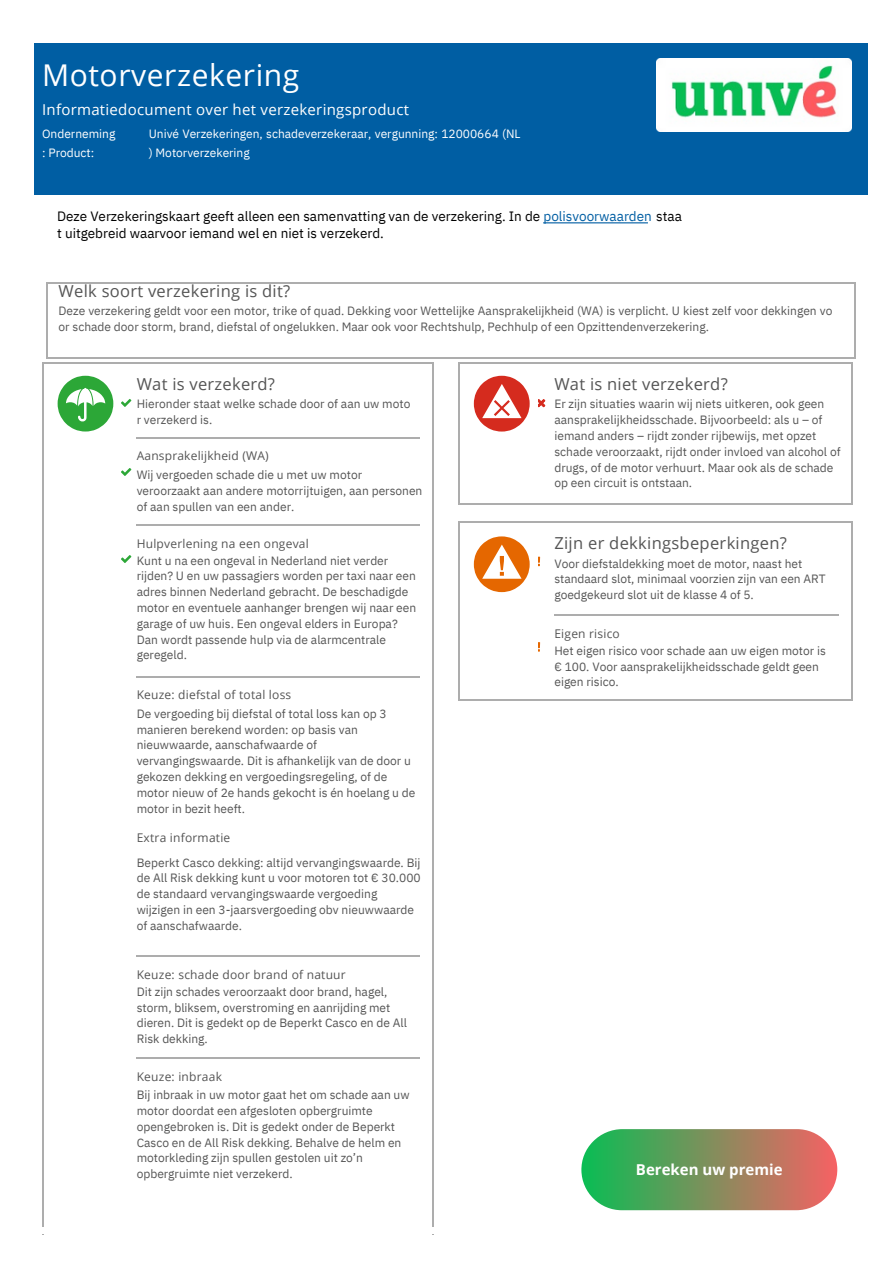
<style>
.page{position:relative;width:894px;height:1264px;background:#fff}
.page>*{position:absolute;margin:0;border:0;box-sizing:border-box;transform-origin:0 0}
.t1{font:30px "Open Sans";letter-spacing:.02em;color:#fff}
.t2{font:16.5px "Open Sans";letter-spacing:.015em;color:#555}
.t3{font:15px "Open Sans";letter-spacing:.02em;color:#fff}
.t4{font:700 15px "Open Sans";color:#fff}
.t5{font:13.5px/17px "IBM Plex Sans";color:#000}
.t6{font:12px/15.8px "IBM Plex Sans";color:#555}
.t7{font:12px "Open Sans";letter-spacing:.02em;color:#555}
.t8{font:12px/19.2px "IBM Plex Sans";color:#fff}
.s1{color:#005ea3}
</style>
<div class="page">
<div style="left:34px;top:43px;width:833px;height:152px;background:#005ea3"></div>
<hr style="left:46px;top:282px;width:809px;height:1px;background:#adadad">
<hr style="left:46px;top:357px;width:809px;height:1px;background:#adadad">
<hr style="left:46px;top:282px;width:1px;height:76px;background:#adadad">
<hr style="left:853px;top:282px;width:2px;height:76px;background:#adadad">
<img style="left:656px;top:59px;width:195px;height:73px">
<hr style="left:42px;top:362px;width:391px;height:1px;background:#adadad">
<hr style="left:42px;top:362px;width:2px;height:872px;background:#adadad">
<hr style="left:432px;top:362px;width:1px;height:872px;background:#adadad">
<svg style="left:58px;top:376px;width:55px;height:55px"></svg>
<svg style="left:121px;top:399px;width:10px;height:8px"></svg>
<hr style="left:137px;top:437px;width:283px;height:1px;background:#adadad">
<svg style="left:121px;top:468px;width:10px;height:8px"></svg>
<hr style="left:137px;top:524px;width:283px;height:1px;background:#adadad">
<svg style="left:121px;top:555px;width:10px;height:8px"></svg>
<hr style="left:137px;top:675px;width:283px;height:2px;background:#adadad">
<hr style="left:137px;top:955px;width:283px;height:1px;background:#adadad">
<hr style="left:137px;top:1057px;width:283px;height:1px;background:#adadad">
<hr style="left:543px;top:222px;width:104px;height:1px;background:#005ea3">
<hr style="left:458px;top:362px;width:394px;height:1px;background:#adadad">
<hr style="left:458px;top:503px;width:394px;height:1px;background:#adadad">
<hr style="left:458px;top:362px;width:1px;height:142px;background:#adadad">
<hr style="left:850px;top:362px;width:2px;height:142px;background:#adadad">
<svg style="left:473px;top:376px;width:56px;height:55px"></svg>
<svg style="left:538px;top:399px;width:7px;height:8px"></svg>
<hr style="left:458px;top:521px;width:394px;height:1px;background:#adadad">
<hr style="left:458px;top:699px;width:394px;height:2px;background:#adadad">
<hr style="left:458px;top:521px;width:1px;height:180px;background:#adadad">
<hr style="left:850px;top:521px;width:2px;height:180px;background:#adadad">
<svg style="left:473px;top:536px;width:56px;height:56px"></svg>
<svg style="left:538px;top:556px;width:2px;height:10px"></svg>
<hr style="left:554px;top:614px;width:284px;height:1px;background:#adadad">
<svg style="left:538px;top:642px;width:2px;height:9px"></svg>
<svg style="left:581px;top:1129px;width:256px;height:81px;background:#889667"></svg>
<h1 class="t1" style="left:42px;top:54px;width:259px">Motorverzekering</h1>
<p class="t3" style="left:42px;top:99px;width:368px">Informatiedocument over het verzekeringsproduct</p>
<p class="t8" style="left:42px;top:124px;width:75px">Onderneming : Product:</p>
<p class="t8" style="left:149px;top:124px;width:373px">Univé Verzekeringen, schadeverzekeraar, vergunning: 12000664 (NL ) Motorverzekering</p>
<p class="t5" style="left:57px;top:208px;width:626px">Deze Verzekeringskaart geeft alleen een samenvatting van de verzekering. In de <span class="s1">polisvoorwaarden</span> staa t uitgebreid waarvoor iemand wel en niet is verzekerd.</p>
<h2 class="t2" style="left:59px;top:279px;width:233px">Welk soort verzekering is dit?</h2>
<p class="t6" style="left:59px;top:303px;width:775px">Deze verzekering geldt voor een motor, trike of quad. Dekking voor Wettelijke Aansprakelijkheid (WA) is verplicht. U kiest zelf voor dekkingen vo or schade door storm, brand, diefstal of ongelukken. Maar ook voor Rechtshulp, Pechhulp of een Opzittendenverzekering.</p>
<h2 class="t2" style="left:137px;top:372px;width:140px">Wat is verzekerd?</h2>
<p class="t6" style="left:137px;top:396px;width:275px">Hieronder staat welke schade door of aan uw moto r verzekerd is.</p>
<p class="t7" style="left:137px;top:447px;width:133px">Aansprakelijkheid (WA)</p>
<p class="t6" style="left:137px;top:466px;width:287px">Wij vergoeden schade die u met uw motor veroorzaakt aan andere motorrijtuigen, aan personen of aan spullen van een ander.</p>
<p class="t7" style="left:137px;top:534px;width:174px">Hulpverlening na een ongeval</p>
<p class="t6" style="left:137px;top:552px;width:281px">Kunt u na een ongeval in Nederland niet verder rijden? U en uw passagiers worden per taxi naar een adres binnen Nederland gebracht. De beschadigde motor en eventuele aanhanger brengen wij naar een garage of uw huis. Een ongeval elders in Europa?<br>Dan wordt passende hulp via de alarmcentrale geregeld.</p>
<p class="t7" style="left:137px;top:686px;width:156px">Keuze: diefstal of total loss</p>
<p class="t6" style="left:137px;top:705px;width:280px">De vergoeding bij diefstal of total loss kan op 3 manieren berekend worden: op basis van nieuwwaarde, aanschafwaarde of vervangingswaarde. Dit is afhankelijk van de door u gekozen dekking en vergoedingsregeling, of de motor nieuw of 2e hands gekocht is én hoelang u de motor in bezit heeft.</p>
<p class="t7" style="left:137px;top:829px;width:95px">Extra informatie</p>
<p class="t6" style="left:137px;top:854px;width:285px">Beperkt Casco dekking: altijd vervangingswaarde. Bij de All Risk dekking kunt u voor motoren tot € 30.000 de standaard vervangingswaarde vergoeding wijzigen in een 3-jaarsvergoeding obv nieuwwaarde of aanschafwaarde.</p>
<p class="t7" style="left:137px;top:965px;width:210px">Keuze: schade door brand of natuur</p>
<p class="t6" style="left:137px;top:983px;width:272px">Dit zijn schades veroorzaakt door brand, hagel, storm, bliksem, overstroming en aanrijding met dieren. Dit is gedekt op de Beperkt Casco en de All Risk dekking.</p>
<p class="t7" style="left:137px;top:1067px;width:87px">Keuze: inbraak</p>
<p class="t6" style="left:137px;top:1086px;width:274px">Bij inbraak in uw motor gaat het om schade aan uw motor doordat een afgesloten opbergruimte opengebroken is. Dit is gedekt onder de Beperkt Casco en de All Risk dekking. Behalve de helm en motorkleding zijn spullen gestolen uit zo’n opbergruimte niet verzekerd.</p>
<h2 class="t2" style="left:554px;top:372px;width:175px">Wat is niet verzekerd?</h2>
<p class="t6" style="left:554px;top:396px;width:288px">Er zijn situaties waarin wij niets uitkeren, ook geen aansprakelijkheidsschade. Bijvoorbeeld: als u – of iemand anders – rijdt zonder rijbewijs, met opzet schade veroorzaakt, rijdt onder invloed van alcohol of drugs, of de motor verhuurt. Maar ook als de schade op een circuit is ontstaan.</p>
<h2 class="t2" style="left:554px;top:531px;width:234px">Zijn er dekkingsbeperkingen?</h2>
<p class="t6" style="left:554px;top:555px;width:273px">Voor diefstaldekking moet de motor, naast het standaard slot, minimaal voorzien zijn van een ART goedgekeurd slot uit de klasse 4 of 5.</p>
<p class="t7" style="left:554px;top:625px;width:67px">Eigen risico</p>
<p class="t6" style="left:554px;top:642px;width:273px">Het eigen risico voor schade aan uw eigen motor is € 100. Voor aansprakelijkheidsschade geldt geen eigen risico.</p>
<p class="t4" style="left:635px;top:1159px;width:148px">Bereken uw premie</p>
</div>
